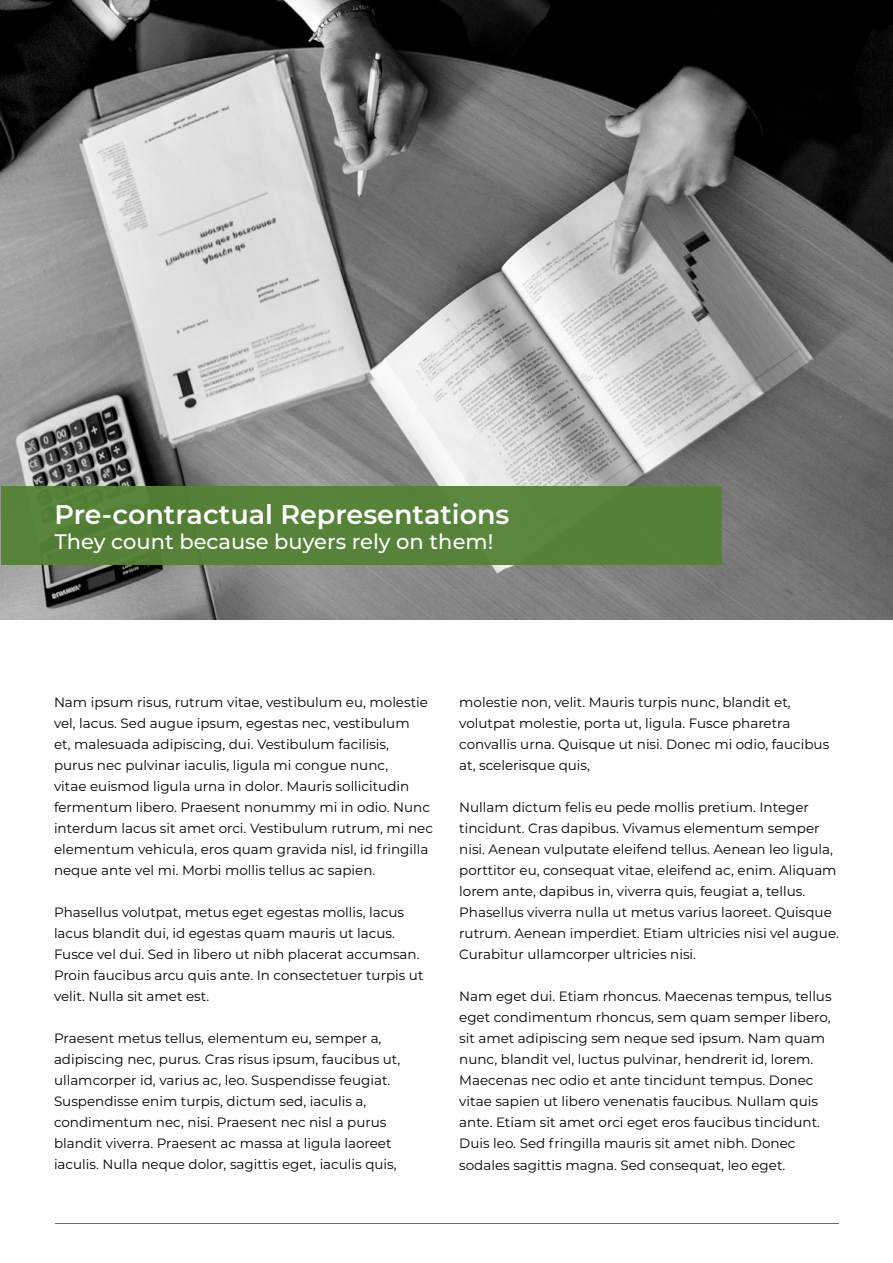
<style>
.page{position:relative;width:893px;height:1263px;background:#fff}
.page>*{position:absolute;margin:0;border:0;box-sizing:border-box;transform-origin:0 0}
.t1{font:600 27px "Montserrat";color:#fff}
.t2{font:500 21px "Montserrat";color:#fff}
.t3{font:13.5px/21px "Montserrat";color:#000}
</style>
<div class="page">
<img style="left:1px;top:0;width:892px;height:620px">
<hr style="left:55px;top:1223px;width:783px;height:1px;background:#548235">
<div style="left:1px;top:486px;width:720px;height:78px;background:#548235"></div>
<h1 class="t1" style="left:55px;top:495px;width:456px">Pre-contractual Representations</h1>
<h2 class="t2" style="left:55px;top:527px;width:440px">They count because buyers rely on them!</h2>
<p class="t3" style="left:54px;top:691px;width:380px">Nam ipsum risus, rutrum vitae, vestibulum eu, molestie vel, lacus. Sed augue ipsum, egestas nec, vestibulum<br>et, malesuada adipiscing, dui. Vestibulum facilisis,<br>purus nec pulvinar iaculis, ligula mi congue nunc,<br>vitae euismod ligula urna in dolor. Mauris sollicitudin fermentum libero. Praesent nonummy mi in odio. Nunc interdum lacus sit amet orci. Vestibulum rutrum, mi nec elementum vehicula, eros quam gravida nisl, id fringilla neque ante vel mi. Morbi mollis tellus ac sapien.</p>
<p class="t3" style="left:54px;top:901px;width:371px">Phasellus volutpat, metus eget egestas mollis, lacus lacus blandit dui, id egestas quam mauris ut lacus.<br>Fusce vel dui. Sed in libero ut nibh placerat accumsan.<br>Proin faucibus arcu quis ante. In consectetuer turpis ut velit. Nulla sit amet est.</p>
<p class="t3" style="left:54px;top:1027px;width:348px">Praesent metus tellus, elementum eu, semper a, adipiscing nec, purus. Cras risus ipsum, faucibus ut, ullamcorper id, varius ac, leo. Suspendisse feugiat.<br>Suspendisse enim turpis, dictum sed, iaculis a, condimentum nec, nisi. Praesent nec nisl a purus blandit viverra. Praesent ac massa at ligula laoreet iaculis. Nulla neque dolor, sagittis eget, iaculis quis,</p>
<p class="t3" style="left:459px;top:691px;width:372px">molestie non, velit. Mauris turpis nunc, blandit et, volutpat molestie, porta ut, ligula. Fusce pharetra convallis urna. Quisque ut nisi. Donec mi odio, faucibus at, scelerisque quis,</p>
<p class="t3" style="left:459px;top:796px;width:381px">Nullam dictum felis eu pede mollis pretium. Integer tincidunt. Cras dapibus. Vivamus elementum semper nisi. Aenean vulputate eleifend tellus. Aenean leo ligula, porttitor eu, consequat vitae, eleifend ac, enim. Aliquam lorem ante, dapibus in, viverra quis, feugiat a, tellus.<br>Phasellus viverra nulla ut metus varius laoreet. Quisque rutrum. Aenean imperdiet. Etiam ultricies nisi vel augue.<br>Curabitur ullamcorper ultricies nisi.</p>
<p class="t3" style="left:459px;top:986px;width:374px">Nam eget dui. Etiam rhoncus. Maecenas tempus, tellus eget condimentum rhoncus, sem quam semper libero, sit amet adipiscing sem neque sed ipsum. Nam quam nunc, blandit vel, luctus pulvinar, hendrerit id, lorem.<br>Maecenas nec odio et ante tincidunt tempus. Donec vitae sapien ut libero venenatis faucibus. Nullam quis ante. Etiam sit amet orci eget eros faucibus tincidunt.<br>Duis leo. Sed fringilla mauris sit amet nibh. Donec sodales sagittis magna. Sed consequat, leo eget.</p>
</div>
